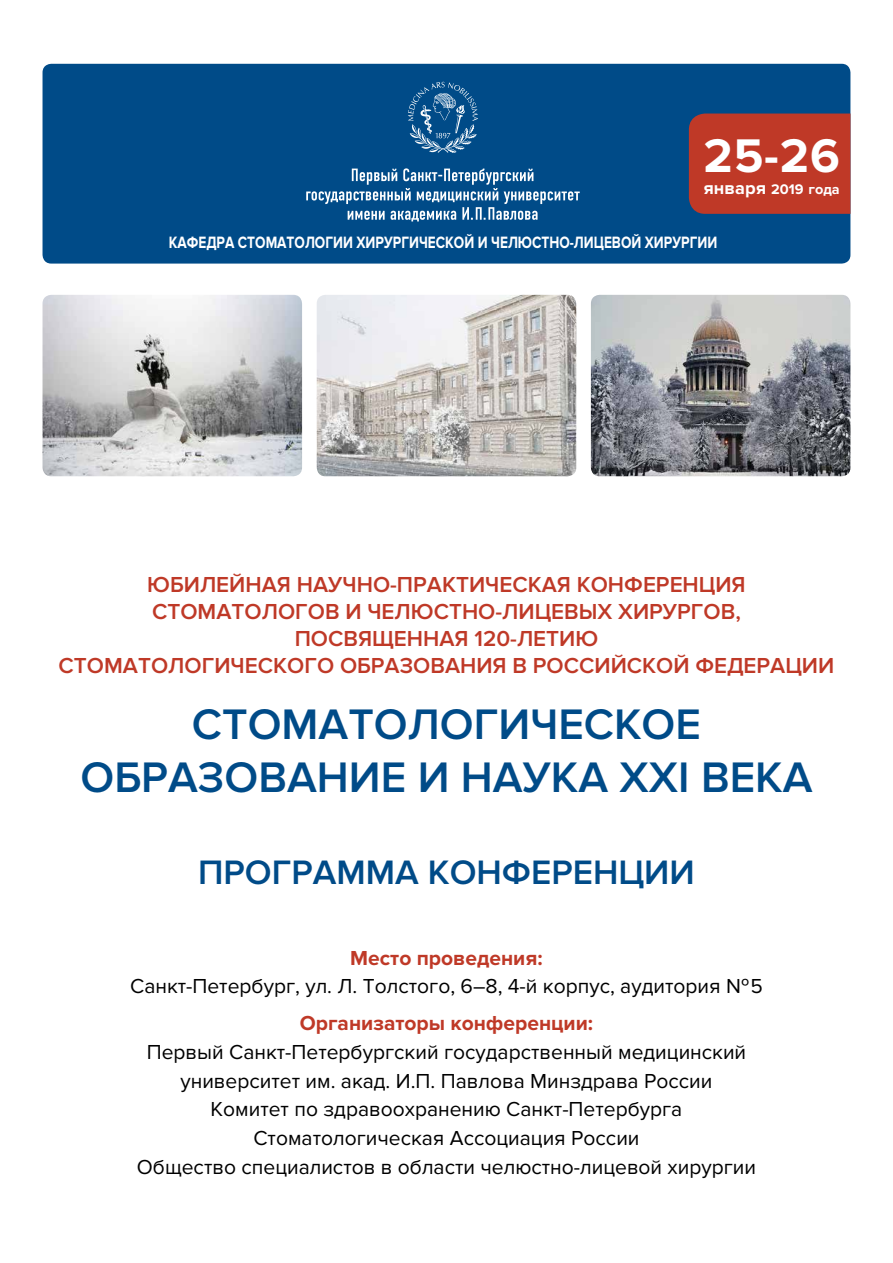
<style>
.page{position:relative;width:893px;height:1263px;background:#fff}
.page>*{position:absolute;margin:0;border:0;box-sizing:border-box;transform-origin:0 0}
.t1{font:700 48.9px "Proxima Nova";color:#fff}
.t2{font:600 44.25px/53.1px "Proxima Nova";color:#004b88;text-align:center}
.t3{font:600 35.1px "Proxima Nova";color:#004b88}
.t4{font:600 22.5px/27px "Proxima Nova";color:#bf3927;text-align:center}
.t5{font:21px/28.7px "Proxima Nova";color:#000;text-align:center}
.t6{font:700 21px "Proxima Nova";color:#bf3927}
.t7{font:700 17.1px "Proxima Nova";color:#fff;scale:.8 1}
.t8{font:700 14.4px "Proxima Nova";color:#fff}
.s1{font-size:18.15px}
</style>
<div class="page">
<div style="left:43px;top:64px;width:807px;height:200px;background:#004b88;border-radius:9px"></div>
<svg style="left:306px;top:168px;width:274px;height:53px"></svg>
<svg style="left:408px;top:82px;width:70px;height:71px"></svg>
<img style="left:43px;top:295px;width:259px;height:181px">
<img style="left:317px;top:295px;width:259px;height:181px">
<img style="left:591px;top:295px;width:259px;height:181px">
<div style="left:689px;top:114px;width:161px;height:100px;background:#bf3927"></div>
<h1 class="t1" style="left:703px;top:128px;width:138px">25-26</h1>
<p class="t8" style="left:703px;top:181px;width:138px"><span class="s1">января</span> 2019 года</p>
<p class="t7" style="left:169px;top:232px;width:687px">КАФЕДРА СТОМАТОЛОГИИ ХИРУРГИЧЕСКОЙ И ЧЕЛЮСТНО-ЛИЦЕВОЙ ХИРУРГИИ</p>
<p class="t4" style="left:59px;top:571px;width:777px">ЮБИЛЕЙНАЯ НАУЧНО-ПРАКТИЧЕСКАЯ КОНФЕРЕНЦИЯ СТОМАТОЛОГОВ И ЧЕЛЮСТНО-ЛИЦЕВЫХ ХИРУРГОВ,<br>ПОСВЯЩЕННАЯ 120-ЛЕТИЮ<br>СТОМАТОЛОГИЧЕСКОГО ОБРАЗОВАНИЯ В РОССИЙСКОЙ ФЕДЕРАЦИИ</p>
<h2 class="t2" style="left:80px;top:698px;width:734px">СТОМАТОЛОГИЧЕСКОЕ<br>ОБРАЗОВАНИЕ И НАУКА XXI ВЕКА</h2>
<h3 class="t3" style="left:198px;top:852px;width:498px">ПРОГРАММА КОНФЕРЕНЦИИ</h3>
<p class="t6" style="left:350px;top:945px;width:194px">Место проведения:</p>
<p class="t5" style="left:130px;top:972px;width:634px">Санкт-Петербург, ул. Л. Толстого, 6–8, 4-й корпус, аудитория № 5</p>
<p class="t6" style="left:300px;top:1011px;width:295px">Организаторы конференции:</p>
<p class="t5" style="left:137px;top:1038px;width:621px">Первый Санкт-Петербургский государственный медицинский университет им. акад. И.П. Павлова Минздрава России<br>Комитет по здравоохранению Санкт-Петербурга Стоматологическая Ассоциация России<br>Общество специалистов в области челюстно-лицевой хирургии</p>
</div>
